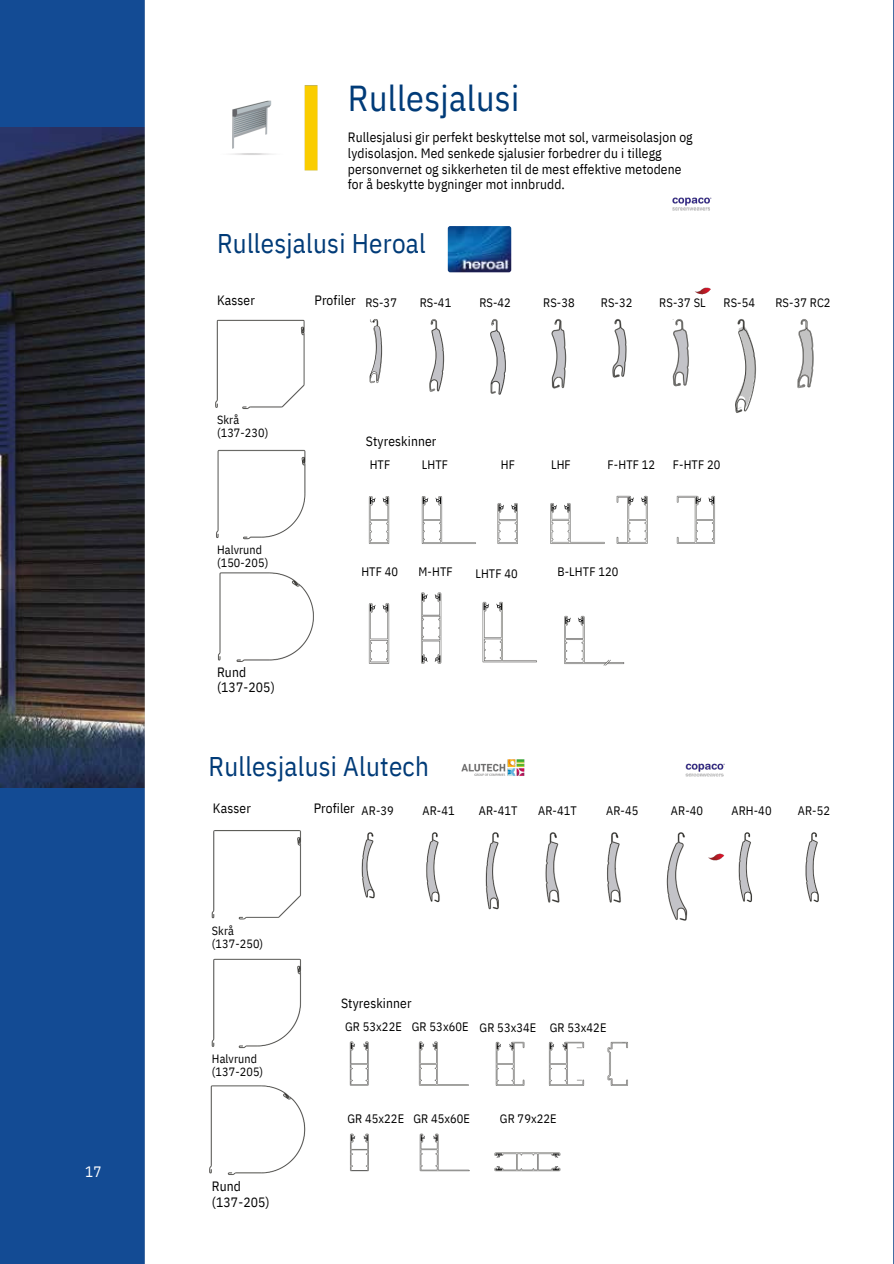
<style>
.page{position:relative;width:894px;height:1264px;background:#fff}
.page>*{position:absolute;margin:0;border:0;box-sizing:border-box;transform-origin:0 0}
.t1{font:36px "IBM Plex Sans Cond";letter-spacing:.01em;color:#003b78}
.t2{font:27px "IBM Plex Sans Cond";letter-spacing:.01em;color:#003b78}
.t3{font:15px "IBM Plex Sans Cond";color:#fff}
.t4{font:13.5px/15.8px "IBM Plex Sans Cond";letter-spacing:.01em;color:#000}
.t5{font:12.3px "IBM Plex Sans Cond";letter-spacing:.01em;color:#000}
.t6{font:12px/13.5px "IBM Plex Sans Cond";letter-spacing:.01em;color:#000}
</style>
<div class="page">
<div style="left:0;top:0;width:893px;height:1263px;background:#134b94"></div>
<img style="left:0;top:128px;width:111px;height:659px">
<img style="left:111px;top:10px;width:782px;height:178px">
<img style="left:105px;top:188px;width:788px;height:1075px">
<h4 class="t3" style="left:85px;top:1162px;width:18px">17</h4>
<h4 class="t1" style="left:348px;top:74px;width:173px">Rullesjalusi</h4>
<p class="t4" style="left:348px;top:129px;width:346px">Rullesjalusi gir perfekt beskyttelse mot sol, varmeisolasjon og lydisolasjon. Med senkede sjalusier forbedrer du i tillegg personvernet og sikkerheten til de mest effektive metodene for å beskytte bygninger mot innbrudd.</p>
<h3 class="t2" style="left:217px;top:225px;width:210px">Rullesjalusi Heroal</h3>
<h3 class="t4" style="left:217px;top:292px;width:39px">Kasser</h3>
<h3 class="t4" style="left:314px;top:292px;width:43px">Profiler</h3>
<h4 class="t5" style="left:365px;top:294px;width:33px">RS-37</h4>
<h2 class="t5" style="left:419px;top:294px;width:33px">RS-41</h2>
<h3 class="t5" style="left:479px;top:294px;width:33px">RS-42</h3>
<h3 class="t5" style="left:543px;top:294px;width:33px">RS-38</h3>
<h3 class="t5" style="left:600px;top:294px;width:33px">RS-32</h3>
<h3 class="t5" style="left:659px;top:294px;width:48px">RS-37 SL</h3>
<h3 class="t5" style="left:723px;top:294px;width:33px">RS-54</h3>
<h2 class="t5" style="left:775px;top:294px;width:57px">RS-37 RC2</h2>
<h4 class="t6" style="left:217px;top:413px;width:53px">Skrå (137-230)</h4>
<h4 class="t6" style="left:217px;top:542px;width:53px">Halvrund (150-205)</h4>
<p class="t4" style="left:366px;top:433px;width:72px">Styreskinner</p>
<p class="t5" style="left:369px;top:456px;width:22px">HTF</p>
<p class="t5" style="left:422px;top:456px;width:28px">LHTF</p>
<h3 class="t5" style="left:501px;top:456px;width:16px">HF</h3>
<h4 class="t5" style="left:551px;top:456px;width:21px">LHF</h4>
<p class="t5" style="left:607px;top:456px;width:49px">F-HTF 12</p>
<h3 class="t5" style="left:672px;top:456px;width:49px">F-HTF 20</h3>
<p class="t5" style="left:361px;top:564px;width:38px">HTF 40</p>
<h4 class="t5" style="left:418px;top:564px;width:36px">M-HTF</h4>
<h3 class="t5" style="left:475px;top:565px;width:44px">LHTF 40</h3>
<h3 class="t5" style="left:557px;top:564px;width:63px">B-LHTF 120</h3>
<h3 class="t4" style="left:217px;top:663px;width:59px">Rund (137-205)</h3>
<h4 class="t2" style="left:208px;top:748px;width:222px">Rullesjalusi Alutech</h4>
<h3 class="t4" style="left:213px;top:800px;width:39px">Kasser</h3>
<h3 class="t4" style="left:313px;top:800px;width:43px">Profiler</h3>
<h1 class="t5" style="left:361px;top:802px;width:34px">AR-39</h1>
<h4 class="t5" style="left:422px;top:802px;width:34px">AR-41</h4>
<h3 class="t5" style="left:478px;top:802px;width:40px">AR-41T</h3>
<h3 class="t5" style="left:538px;top:802px;width:40px">AR-41T</h3>
<h3 class="t5" style="left:606px;top:802px;width:34px">AR-45</h3>
<h3 class="t5" style="left:670px;top:802px;width:34px">AR-40</h3>
<h4 class="t5" style="left:731px;top:802px;width:42px">ARH-40</h4>
<h4 class="t5" style="left:797px;top:802px;width:34px">AR-52</h4>
<h4 class="t6" style="left:212px;top:923px;width:53px">Skrå (137-250)</h4>
<h4 class="t6" style="left:212px;top:1051px;width:53px">Halvrund (137-205)</h4>
<h3 class="t4" style="left:341px;top:995px;width:72px">Styreskinner</h3>
<p class="t5" style="left:345px;top:1018px;width:58px">GR 53x22E</p>
<h3 class="t5" style="left:412px;top:1018px;width:58px">GR 53x60E</h3>
<h3 class="t5" style="left:479px;top:1019px;width:58px">GR 53x34E</h3>
<h3 class="t5" style="left:549px;top:1019px;width:58px">GR 53x42E</h3>
<h3 class="t4" style="left:212px;top:1177px;width:59px">Rund (137-205)</h3>
<h3 class="t5" style="left:347px;top:1110px;width:58px">GR 45x22E</h3>
<h3 class="t5" style="left:413px;top:1110px;width:58px">GR 45x60E</h3>
<p class="t5" style="left:500px;top:1110px;width:58px">GR 79x22E</p>
</div>
